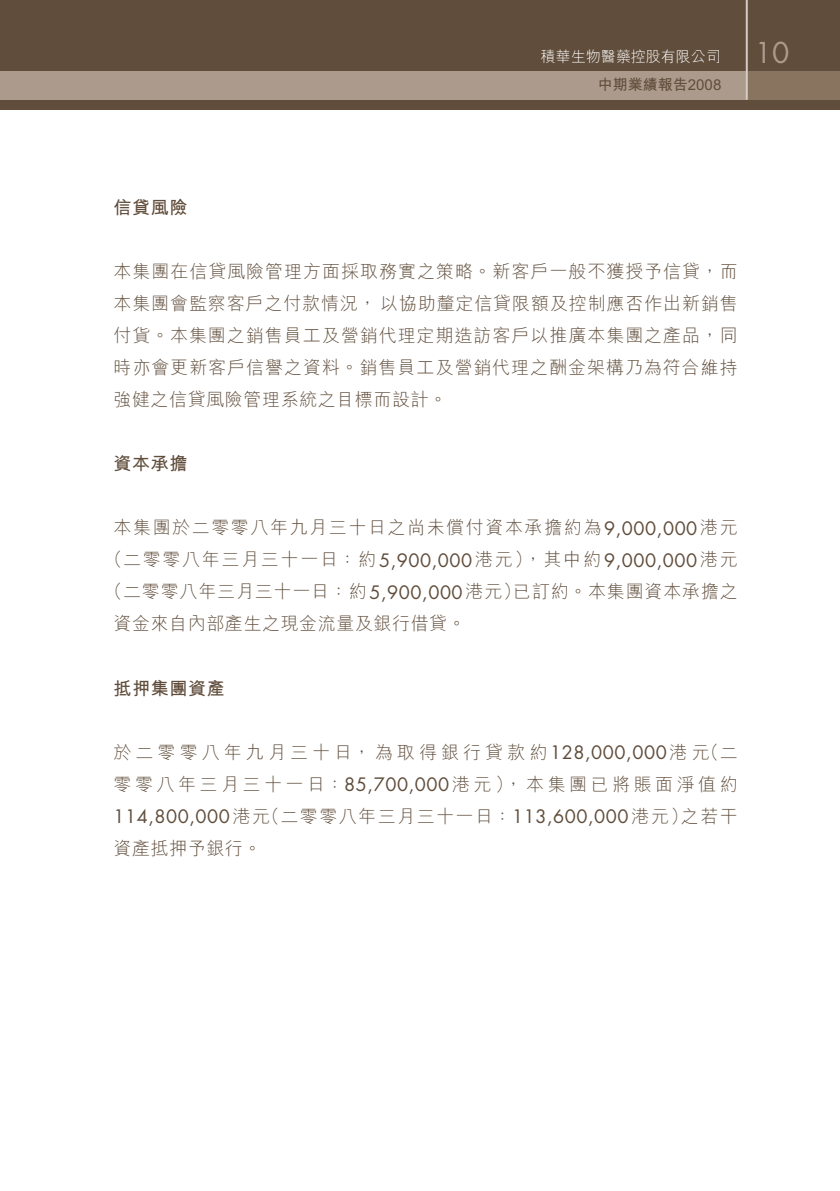
<style>
.page{position:relative;width:840px;height:1191px;background:#fff}
.page>*{position:absolute;margin:0;border:0;box-sizing:border-box;transform-origin:0 0}
.t1{font:18px/32px "M Hei HK Light E Ten B5 H";letter-spacing:.05em;color:#604d3b;text-align:justify}
.t2{font:18px/32px "M Hei HK Light E Ten B5 H";letter-spacing:.195em;color:#604d3b}
.t3{font:18px "Futura";letter-spacing:.03em;color:#604d3b}
.t4{font:18px "M Hei HK Light E Ten B5 H";letter-spacing:.095em;color:#604d3b}
.t5{font:18px "M Hei HK Light E Ten B5 H";letter-spacing:.085em;color:#604d3b}
.t6{font:18px "M Hei HK Light E Ten B5 H";letter-spacing:.03em;color:#604d3b}
.t7{font:18px "M Hei HK Bold E Ten B5 H";letter-spacing:.035em;color:#604d3b}
.t8{font:15px "M Hei HK Light E Ten B5 H";color:#fff}
.t9{font:15px "M Hei HK Bold E Ten B5 H";color:#604d3b}
.s1{font-family:"Futura";font-size:28px;color:#ac9b8c}
.s2{font-family:"Futura"}
.s3{font-family:"M Hei HK Light E Ten B5 H"}
</style>
<div class="page">
<div style="left:0;top:0;width:839px;height:109px;background:#604d3b"></div>
<div style="left:0;top:72px;width:839px;height:28px;background:#ac9b8c"></div>
<div style="left:746px;top:72px;width:93px;height:28px;background:#88745f"></div>
<hr style="left:745px;top:0;width:2px;height:100px;background:#d5cbc3">
<p class="t7" style="left:113px;top:201px;width:75px">信貸風險</p>
<p class="t8" style="left:540px;top:51px;width:250px">積華生物醫藥控股有限公司 <span class="s1">10</span></p>
<p class="t9" style="left:597px;top:79px;width:125px">中期業績報告2008</p>
<p class="t1" style="left:113px;top:258px;width:625px">本集團在信貸風險管理方面採取務實之策略。新客戶一般不獲授予信貸，而本集團會監察客戶之付款情況，以協助釐定信貸限額及控制應否作出新銷售付貨。本集團之銷售員工及營銷代理定期造訪客戶以推廣本集團之產品，同時亦會更新客戶信譽之資料。銷售員工及營銷代理之酬金架構乃為符合維持強健之信貸風險管理系統之目標而設計。</p>
<p class="t7" style="left:113px;top:457px;width:75px">資本承擔</p>
<p class="t5" style="left:113px;top:521px;width:625px">本集團於二零零八年九月三十日之尚未償付資本承擔約為<span class="s2">9,000,000</span>港元</p>
<p class="t4" style="left:104px;top:553px;width:634px">（二零零八年三月三十一日：約<span class="s2">5,900,000</span>港元），其中約<span class="s2">9,000,000</span>港元</p>
<p class="t1" style="left:104px;top:578px;width:634px">（二零零八年三月三十一日：約<span class="s2">5,900,000</span>港元）已訂約。本集團資本承擔之</p>
<p class="t6" style="left:113px;top:617px;width:353px">資金來自內部產生之現金流量及銀行借貸。</p>
<p class="t7" style="left:113px;top:681px;width:113px">抵押集團資產</p>
<p class="t2" style="left:113px;top:738px;width:625px">於二零零八年九月三十日，為取得銀行貸款約<span class="s2">128,000,000</span>港元（二零零八年三月三十一日：<span class="s2">85,700,000</span>港元），本集團已將賬面淨值約</p>
<p class="t3" style="left:113px;top:807px;width:625px">114,800,000<span class="s3">港元（二零零八年三月三十一日：</span>113,600,000<span class="s3">港元）之若干</span></p>
<p class="t6" style="left:113px;top:841px;width:149px">資產抵押予銀行。</p>
</div>
